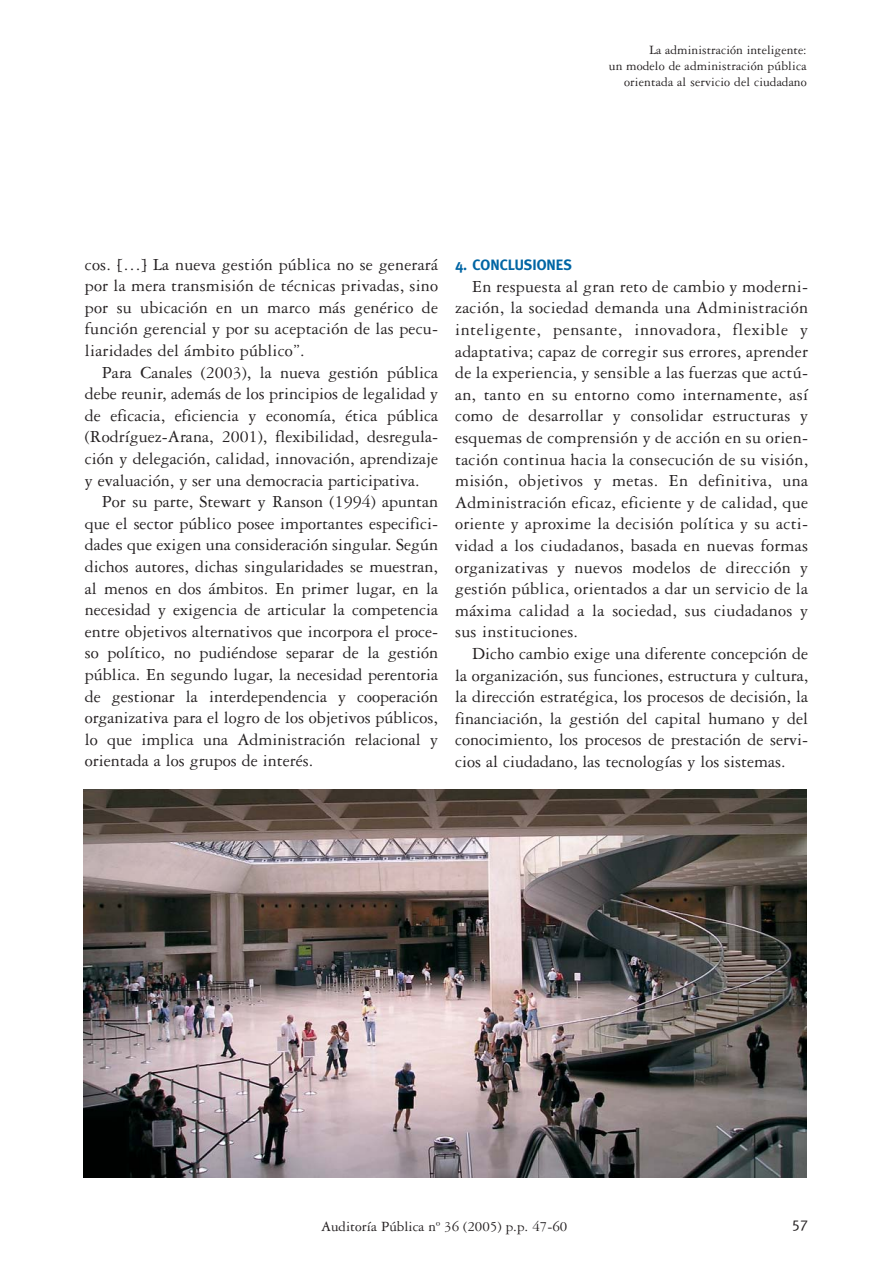
<style>
.page{position:relative;width:893px;height:1263px;background:#fff}
.page>*{position:absolute;margin:0;border:0;box-sizing:border-box;transform-origin:0 0}
.t1{font:18px/21.6px "Garamond Three";color:#231f20;text-align:justify}
.t2{font:15px "Garamond Three";color:#231f20}
.t3{font:700 15px "Meta";color:#0065a4}
.t4{font:15px "Meta";color:#231f20}
.t5{font:13.5px/16.2px "Garamond Three";letter-spacing:.005em;color:#231f20;text-align:right}
</style>
<div class="page">
<img style="left:83px;top:789px;width:723px;height:389px">
<p class="t5" style="left:609px;top:43px;width:199px">La administración inteligente:<br>un modelo de administración pública orientada al servicio del ciudadano</p>
<p class="t1" style="left:85px;top:255px;width:354px">cos. […] La nueva gestión pública no se generará por la mera transmisión de técnicas privadas, sino por su ubicación en un marco más genérico de función gerencial y por su aceptación de las pecu&shy;liaridades del ámbito público”.</p>
<p class="t1" style="left:85px;top:363px;width:354px;text-indent:17px">Para Canales (2003), la nueva gestión pública debe reunir, además de los principios de legalidad y de eficacia, eficiencia y economía, ética pública (Rodríguez-Arana, 2001), flexibilidad, desregula&shy;ción y delegación, calidad, innovación, aprendizaje y evaluación, y ser una democracia participativa.</p>
<p class="t1" style="left:85px;top:493px;width:354px;text-indent:17px">Por su parte, Stewart y Ranson (1994) apuntan que el sector público posee importantes especifici&shy;dades que exigen una consideración singular. Según dichos autores, dichas singularidades se muestran, al menos en dos ámbitos. En primer lugar, en la necesidad y exigencia de articular la competencia entre objetivos alternativos que incorpora el proce&shy;so político, no pudiéndose separar de la gestión pública. En segundo lugar, la necesidad perentoria de gestionar la interdependencia y cooperación organizativa para el logro de los objetivos públicos, lo que implica una Administración relacional y orientada a los grupos de interés.</p>
<p class="t3" style="left:455px;top:259px;width:118px">4. CONCLUSIONES</p>
<p class="t1" style="left:455px;top:277px;width:354px;text-indent:17px">En respuesta al gran reto de cambio y moderni&shy;zación, la sociedad demanda una Administración inteligente, pensante, innovadora, flexible y adaptativa; capaz de corregir sus errores, aprender de la experiencia, y sensible a las fuerzas que actú&shy;an, tanto en su entorno como internamente, así como de desarrollar y consolidar estructuras y esquemas de comprensión y de acción en su orien&shy;tación continua hacia la consecución de su visión, misión, objetivos y metas. En definitiva, una Administración eficaz, eficiente y de calidad, que oriente y aproxime la decisión política y su acti&shy;vidad a los ciudadanos, basada en nuevas formas organizativas y nuevos modelos de dirección y gestión pública, orientados a dar un servicio de la máxima calidad a la sociedad, sus ciudadanos y sus instituciones.</p>
<p class="t1" style="left:455px;top:644px;width:354px;text-indent:17px">Dicho cambio exige una diferente concepción de la organización, sus funciones, estructura y cultura, la dirección estratégica, los procesos de decisión, la financiación, la gestión del capital humano y del conocimiento, los procesos de prestación de servi&shy;cios al ciudadano, las tecnologías y los sistemas.</p>
<p class="t2" style="left:321px;top:1221px;width:248px">Auditoría Pública nº 36 (2005) p.p. 47-60</p>
<p class="t4" style="left:792px;top:1218px;width:18px">57</p>
</div>
